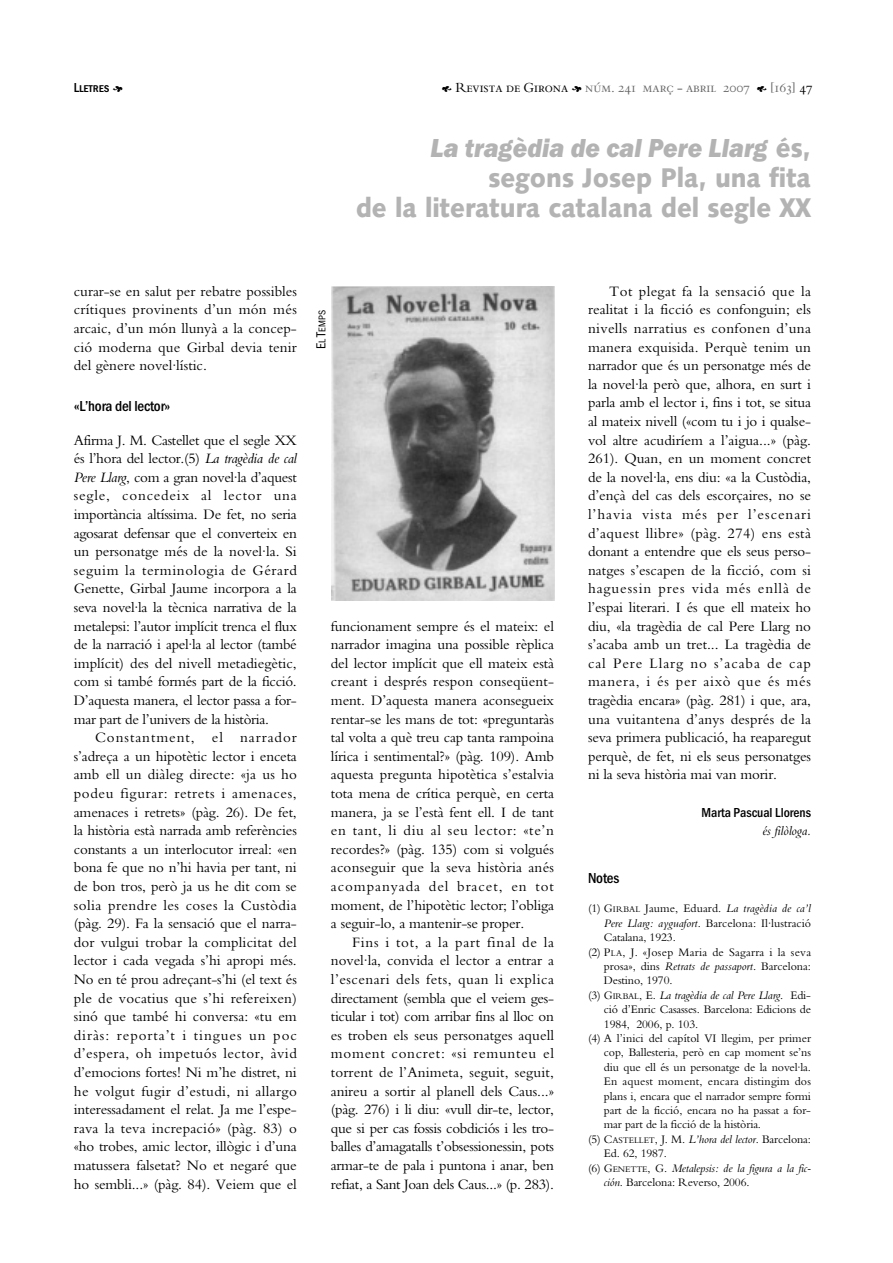
<style>
.page{position:relative;width:893px;height:1263px;background:#fff}
.page>*{position:absolute;margin:0;border:0;box-sizing:border-box;transform-origin:0 0}
.t1{font:900 27px/30px "Syntax";color:#b3b3b3;text-align:right;scale:.93 1}
.t2{font:italic 800 27px "Franklin Gothic H";color:#b3b3b3;scale:.93 1}
.t3{font:15px/18.6px "Bembo";letter-spacing:-.01em;color:#000;text-align:justify}
.t4{font:700 15px "Franklin Gothic Cond";letter-spacing:-.01em;color:#000}
.t5{font:13.5px "Bergamo Sm Caps";color:#666}
.t6{font:700 13.5px "Franklin Gothic Cond";color:#000}
.t7{font:italic 13.5px "Bembo";letter-spacing:-.01em;color:#000}
.t8{font:700 13.5px "Franklin Gothic Cond Sm Caps";letter-spacing:-.01em;color:#000}
.t9{font:12px "Bembo";letter-spacing:-.01em;color:#000}
.t10{font:italic 12px "Bembo";letter-spacing:-.01em;color:#000}
.t11{font:12px "Bembo";letter-spacing:.01em;color:#000}
.t12{font:12px "Bembo";letter-spacing:.02em;color:#000}
.t13{font:12px "Bembo";letter-spacing:.015em;color:#000}
.t14{font:10.2px "Franklin Gothic Cond";color:#000}
.s1{font-family:"Botanical";font-weight:400}
.s2{font-family:"Botanical";color:#000}
.s3{color:#000}
.s4{font-family:"Syntax";font-weight:900;font-style:normal}
.s5{font-style:italic}
.s6{font-size:13.5px}
.s7{font-size:9px}
.s8{font-style:normal}
.s9{font-style:normal;font-size:9px}
</style>
<div class="page">
<img style="left:331px;top:286px;width:223px;height:315px">
<p class="t8" style="left:74px;top:80px;width:50px">Lletres <span class="s1">F</span></p>
<p class="t5" style="left:442px;top:80px;width:372px"><span class="s2">E</span> <span class="s3">Revista de Girona</span> <span class="s2">F</span> núm. 241 març - abril 2007 <span class="s2">E</span> [163] <span class="s3">47</span></p>
<h1 class="t2" style="left:430px;top:138px;width:410px">La tragèdia de cal Pere Llarg <span class="s4">és,</span></h1>
<h1 class="t1" style="left:356px;top:165px;width:491px">segons Josep Pla, una fita<br>de la literatura catalana del segle XX</h1>
<p class="t3" style="left:74px;top:283px;width:224px">curar-se en salut per rebatre possibles crítiques provinents d’un món més arcaic, d’un món llunyà a la concep&shy;ció moderna que Girbal devia tenir del gènere novel·lístic.</p>
<p class="t4" style="left:74px;top:400px;width:98px">«L’hora del lector»</p>
<p class="t3" style="left:74px;top:432px;width:224px">Afirma J. M. Castellet que el segle XX és l’hora del lector.(5) <span class="s5">La tragèdia de cal Pere Llarg</span>, com a gran novel·la d’aquest segle, concedeix al lector una importància altíssima. De fet, no seria agosarat defensar que el converteix en un personatge més de la novel·la. Si seguim la terminologia de Gérard Genette, Girbal Jaume incorpora a la seva novel·la la tècnica narrativa de la metalepsi: l’autor implícit trenca el flux de la narració i apel·la al lector (també implícit) des del nivell metadiegètic, com si també formés part de la ficció.<br>D’aquesta manera, el lector passa a for&shy;mar part de l’univers de la història.</p>
<p class="t3" style="left:74px;top:730px;width:224px;text-indent:21px">Constantment, el narrador s’adreça a un hipotètic lector i enceta amb ell un diàleg directe: «ja us ho podeu figurar: retrets i amenaces, amenaces i retrets» (pàg. 26). De fet, la història està narrada amb referències constants a un interlocutor irreal: «en bona fe que no n’hi havia per tant, ni de bon tros, però ja us he dit com se solia prendre les coses la Custòdia (pàg. 29). Fa la sensació que el narra&shy;dor vulgui trobar la complicitat del lector i cada vegada s’hi apropi més.<br>No en té prou adreçant-s’hi (el text és ple de vocatius que s’hi refereixen) sinó que també hi conversa: «tu em diràs: reporta’t i tingues un poc d’espera, oh impetuós lector, àvid d’emocions fortes! Ni m’he distret, ni he volgut fugir d’estudi, ni allargo interessadament el relat. Ja me l’espe&shy;rava la teva increpació» (pàg. 83) o «ho trobes, amic lector, illògic i d’una matussera falsetat? No et negaré que ho sembli...» (pàg. 84). Veiem que el</p>
<p class="t14" style="left:318px;top:349px;width:41px;rotate:-90deg"><span class="s6">E</span>L <span class="s6">T</span>EMPS</p>
<p class="t3" style="left:331px;top:618px;width:224px">funcionament sempre és el mateix: el narrador imagina una possible rèplica del lector implícit que ell mateix està creant i després respon conseqüent&shy;ment. D’aquesta manera aconsegueix rentar-se les mans de tot: «preguntaràs tal volta a què treu cap tanta rampoina lírica i sentimental?» (pàg. 109). Amb aquesta pregunta hipotètica s’estalvia tota mena de crítica perquè, en certa manera, ja se l’està fent ell. I de tant en tant, li diu al seu lector: «te’n recordes?» (pàg. 135) com si volgués aconseguir que la seva història anés acompanyada del bracet, en tot moment, de l’hipotètic lector; l’obliga a seguir-lo, a mantenir-se proper.</p>
<p class="t3" style="left:331px;top:934px;width:224px;text-indent:21px">Fins i tot, a la part final de la novel·la, convida el lector a entrar a l’escenari dels fets, quan li explica directament (sembla que el veiem ges&shy;ticular i tot) com arribar fins al lloc on es troben els seus personatges aquell moment concret: «si remunteu el torrent de l’Animeta, seguit, seguit, anireu a sortir al planell dels Caus...» (pàg. 276) i li diu: «vull dir-te, lector, que si per cas fossis cobdiciós i les tro&shy;balles d’amagatalls t’obsessionessin, pots armar-te de pala i puntona i anar, ben refiat, a Sant Joan dels Caus...» (p. 283).</p>
<p class="t3" style="left:588px;top:283px;width:224px;text-indent:21px">Tot plegat fa la sensació que la realitat i la ficció es confonguin; els nivells narratius es confonen d’una manera exquisida. Perquè tenim un narrador que és un personatge més de la novel·la però que, alhora, en surt i parla amb el lector i, fins i tot, se situa al mateix nivell («com tu i jo i qualse&shy;vol altre acudiríem a l’aigua...» (pàg.<br>261). Quan, en un moment concret de la novel·la, ens diu: «a la Custòdia, d’ençà del cas dels escorçaires, no se l’havia vista més per l’escenari d’aquest llibre» (pàg. 274) ens està donant a entendre que els seus perso&shy;natges s’escapen de la ficció, com si haguessin pres vida més enllà de l’espai literari. I és que ell mateix ho diu, «la tragèdia de cal Pere Llarg no s’acaba amb un tret... La tragèdia de cal Pere Llarg no s’acaba de cap manera, i és per això que és més tragèdia encara» (pàg. 281) i que, ara, una vuitantena d’anys després de la seva primera publicació, ha reaparegut perquè, de fet, ni els seus personatges ni la seva història mai van morir.</p>
<p class="t6" style="left:701px;top:807px;width:111px">Marta Pascual Llorens</p>
<p class="t7" style="left:762px;top:826px;width:50px">és filòloga.</p>
<p class="t4" style="left:588px;top:872px;width:33px">Notes</p>
<p class="t11" style="left:588px;top:904px;width:224px">(1) G<span class="s7">IRBAL</span> Jaume, Eduard. <span class="s5">La tragèdia de ca’l</span></p>
<p class="t9" style="left:604px;top:919px;width:209px"><span class="s5">Pere Llarg: ayguafort</span>. Barcelona: Il·lustració</p>
<p class="t9" style="left:604px;top:933px;width:73px">Catalana, 1923.</p>
<p class="t12" style="left:588px;top:948px;width:224px">(2) P<span class="s7">LA</span>, J. «Josep Maria de Sagarra i la seva</p>
<p class="t9" style="left:604px;top:962px;width:209px">prosa», dins <span class="s5">Retrats de passaport</span>. Barcelona:</p>
<p class="t9" style="left:604px;top:976px;width:70px">Destino, 1970.</p>
<p class="t10" style="left:588px;top:991px;width:224px"><span class="s8">(3) G</span><span class="s9">IRBAL</span><span class="s8">, E.</span> La tragèdia de cal Pere Llarg<span class="s8">. Edi-</span></p>
<p class="t9" style="left:604px;top:1005px;width:209px">ció d’Enric Casasses. Barcelona: Edicions de</p>
<p class="t9" style="left:604px;top:1020px;width:96px">1984, 2006, p. 103.</p>
<p class="t9" style="left:588px;top:1034px;width:224px">(4) A l’inici del capítol VI llegim, per primer</p>
<p class="t9" style="left:604px;top:1048px;width:209px">cop, Ballesteria, però en cap moment se’ns</p>
<p class="t9" style="left:604px;top:1063px;width:209px">diu que ell és un personatge de la novel·la.</p>
<p class="t13" style="left:604px;top:1077px;width:209px">En aquest moment, encara distingim dos</p>
<p class="t9" style="left:604px;top:1092px;width:209px">plans i, encara que el narrador sempre formi</p>
<p class="t9" style="left:604px;top:1106px;width:209px">part de la ficció, encara no ha passat a for-</p>
<p class="t9" style="left:604px;top:1120px;width:159px">mar part de la ficció de la història.</p>
<p class="t9" style="left:588px;top:1135px;width:224px">(5) C<span class="s7">ASTELLET</span>, J. M. <span class="s5">L’hora del lector</span>. Barcelona:</p>
<p class="t9" style="left:604px;top:1149px;width:65px">Ed. 62, 1987.</p>
<p class="t10" style="left:588px;top:1164px;width:224px"><span class="s8">(6) G</span><span class="s9">ENETTE</span><span class="s8">, G.</span> Metalepsis: de la figura a la fic-</p>
<p class="t9" style="left:604px;top:1178px;width:147px"><span class="s5">ción</span>. Barcelona: Reverso, 2006.</p>
</div>
